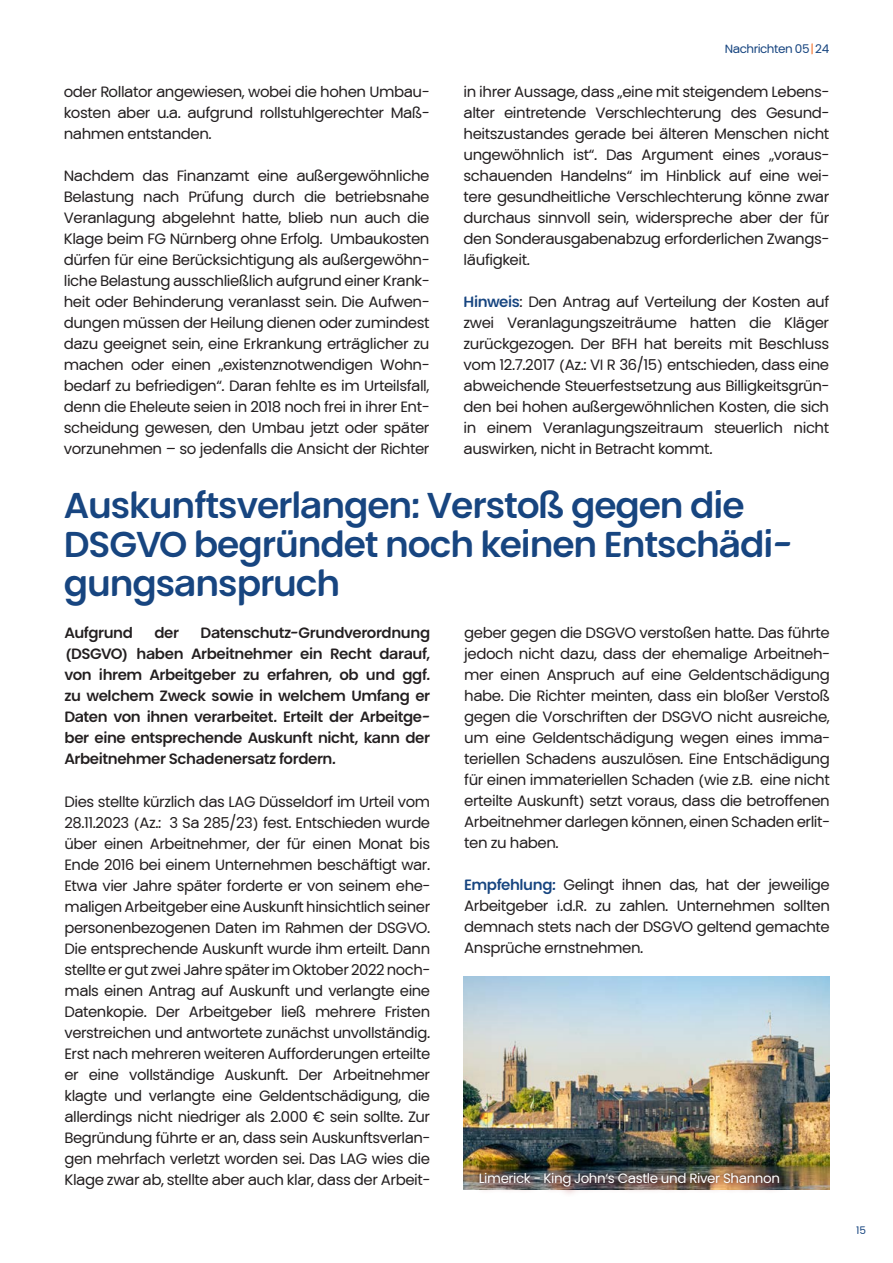
<style>
.page{position:relative;width:893px;height:1263px;background:#fff}
.page>*{position:absolute;margin:0;border:0;box-sizing:border-box;transform-origin:0 0}
.Headline{font:700 36px/39px "PKF Global Sans";letter-spacing:-.03em;color:#174580}
.Copy_Fließtext{font:15px/21px "PKF Global Sans";letter-spacing:-.03em;color:#231f20;text-align:justify}
.Copy_Fließtext-2{font:700 15px/21px "PKF Global Sans";letter-spacing:-.025em;color:#231f20;text-align:justify}
.BU{font:13.5px "PKF Global Sans";letter-spacing:-.03em;color:#fff}
.t1{font:12px "PKF Global Sans";letter-spacing:-.04em;color:#174580}
.t2{font:10.5px "PKF Global Sans";color:#174580}
.s1{color:#f37530}
.s2{font-weight:700;color:#174580}
</style>
<div class="page">
<img style="left:463px;top:976px;width:367px;height:214px">
<svg style="left:475px;top:1169px;width:315px;height:25px"></svg>
<div style="left:476px;top:1169px;width:306px;height:21px;background:#231f20;opacity:.75"></div>
<p class="Copy_Fließtext" style="left:64px;top:81px;width:367px">oder Rollator angewiesen, wobei die hohen Umbau&shy;kosten aber u.a. aufgrund rollstuhlgerechter Maß&shy;nahmen entstanden.</p>
<p class="Copy_Fließtext" style="left:64px;top:165px;width:367px">Nachdem das Finanzamt eine außergewöhnliche Belastung nach Prüfung durch die betriebsnahe Veranlagung abgelehnt hatte, blieb nun auch die Klage beim FG Nürnberg ohne Erfolg. Umbaukosten dürfen für eine Berücksichtigung als außergewöhn&shy;liche Belastung ausschließlich aufgrund einer Krank&shy;heit oder Behinderung veranlasst sein. Die Aufwen&shy;dungen müssen der Heilung dienen oder zumindest dazu geeignet sein, eine Erkrankung erträglicher zu machen oder einen „existenznotwendigen Wohn&shy;bedarf zu befriedigen“. Daran fehlte es im Urteilsfall, denn die Eheleute seien in 2018 noch frei in ihrer Ent&shy;scheidung gewesen, den Umbau jetzt oder später vorzunehmen – so jedenfalls die Ansicht der Richter</p>
<p class="t1" style="left:725px;top:42px;width:106px">Nachrichten 05<span class="s1">|</span> 24</p>
<p class="Copy_Fließtext" style="left:463px;top:81px;width:367px">in ihrer Aussage, dass „eine mit steigendem Lebens&shy;alter eintretende Verschlechterung des Gesund&shy;heitszustandes gerade bei älteren Menschen nicht ungewöhnlich ist“. Das Argument eines „voraus&shy;schauenden Handelns“ im Hinblick auf eine wei&shy;tere gesundheitliche Verschlechterung könne zwar durchaus sinnvoll sein, widerspreche aber der für den Sonderausgabenabzug erforderlichen Zwangs&shy;läufigkeit.</p>
<p class="Copy_Fließtext" style="left:463px;top:291px;width:367px"><span class="s2">Hinweis</span>: Den Antrag auf Verteilung der Kosten auf zwei Veranlagungszeiträume hatten die Kläger zurückgezogen. Der BFH hat bereits mit Beschluss vom 12.7.2017 (Az.: VI R 36/15) entschieden, dass eine abweichende Steuerfestsetzung aus Billigkeitsgrün&shy;den bei hohen außergewöhnlichen Kosten, die sich in einem Veranlagungszeitraum steuerlich nicht auswirken, nicht in Betracht kommt.</p>
<p class="Headline" style="left:64px;top:486px;width:730px">Auskunftsverlangen: Verstoß gegen die<br>DSGVO begründet noch keinen Entschädi&shy;gungsanspruch</p>
<p class="Copy_Fließtext-2" style="left:64px;top:623px;width:70px">Aufgrund</p>
<p class="Copy_Fließtext-2" style="left:154px;top:623px;width:26px">der</p>
<p class="Copy_Fließtext" style="left:464px;top:623px;width:367px">geber gegen die DSGVO verstoßen hatte. Das führte jedoch nicht dazu, dass der ehemalige Arbeitneh&shy;mer einen Anspruch auf eine Geldentschädigung habe. Die Richter meinten, dass ein bloßer Verstoß gegen die Vorschriften der DSGVO nicht ausreiche, um eine Geldentschädigung wegen eines imma&shy;teriellen Schadens auszulösen. Eine Entschädigung für einen immateriellen Schaden (wie z.B. eine nicht erteilte Auskunft) setzt voraus, dass die betroffenen Arbeitnehmer darlegen können, einen Schaden erlit&shy;ten zu haben.</p>
<p class="Copy_Fließtext" style="left:464px;top:875px;width:367px"><span class="s2">Empfehlung:</span> Gelingt ihnen das, hat der jeweilige Arbeitgeber i.d.R. zu zahlen. Unternehmen sollten demnach stets nach der DSGVO geltend gemachte Ansprüche ernstnehmen.</p>
<p class="Copy_Fließtext-2" style="left:64px;top:623px;width:367px;text-indent:136px">Datenschutz-Grundverordnung (DSGVO) haben Arbeitnehmer ein Recht darauf, von ihrem Arbeitgeber zu erfahren, ob und ggf. zu welchem Zweck sowie in welchem Umfang er Daten von ihnen verarbeitet. Erteilt der Arbeitge&shy;ber eine entsprechende Auskunft nicht, kann der Arbeitnehmer Schadenersatz fordern.</p>
<p class="Copy_Fließtext" style="left:64px;top:791px;width:367px">Dies stellte kürzlich das LAG Düsseldorf im Urteil vom 28.11.2023 (Az.: 3 Sa 285/23) fest. Entschieden wurde über einen Arbeitnehmer, der für einen Monat bis Ende 2016 bei einem Unternehmen beschäftigt war.<br>Etwa vier Jahre später forderte er von seinem ehe&shy;maligen Arbeitgeber eine Auskunft hinsichtlich seiner personenbezogenen Daten im Rahmen der DSGVO.<br>Die entsprechende Auskunft wurde ihm erteilt. Dann stellte er gut zwei Jahre später im Oktober 2022 noch&shy;mals einen Antrag auf Auskunft und verlangte eine Datenkopie. Der Arbeitgeber ließ mehrere Fristen verstreichen und antwortete zunächst unvollständig.<br>Erst nach mehreren weiteren Aufforderungen erteilte er eine vollständige Auskunft. Der Arbeitnehmer klagte und verlangte eine Geldentschädigung, die allerdings nicht niedriger als 2.000 € sein sollte. Zur Begründung führte er an, dass sein Auskunftsverlan&shy;gen mehrfach verletzt worden sei. Das LAG wies die Klage zwar ab, stellte aber auch klar, dass der Arbeit-</p>
<p class="BU" style="left:479px;top:1170px;width:303px">Limerick - King John‘s Castle und River Shannon</p>
<p class="t2" style="left:856px;top:1224px;width:11px">15</p>
</div>
